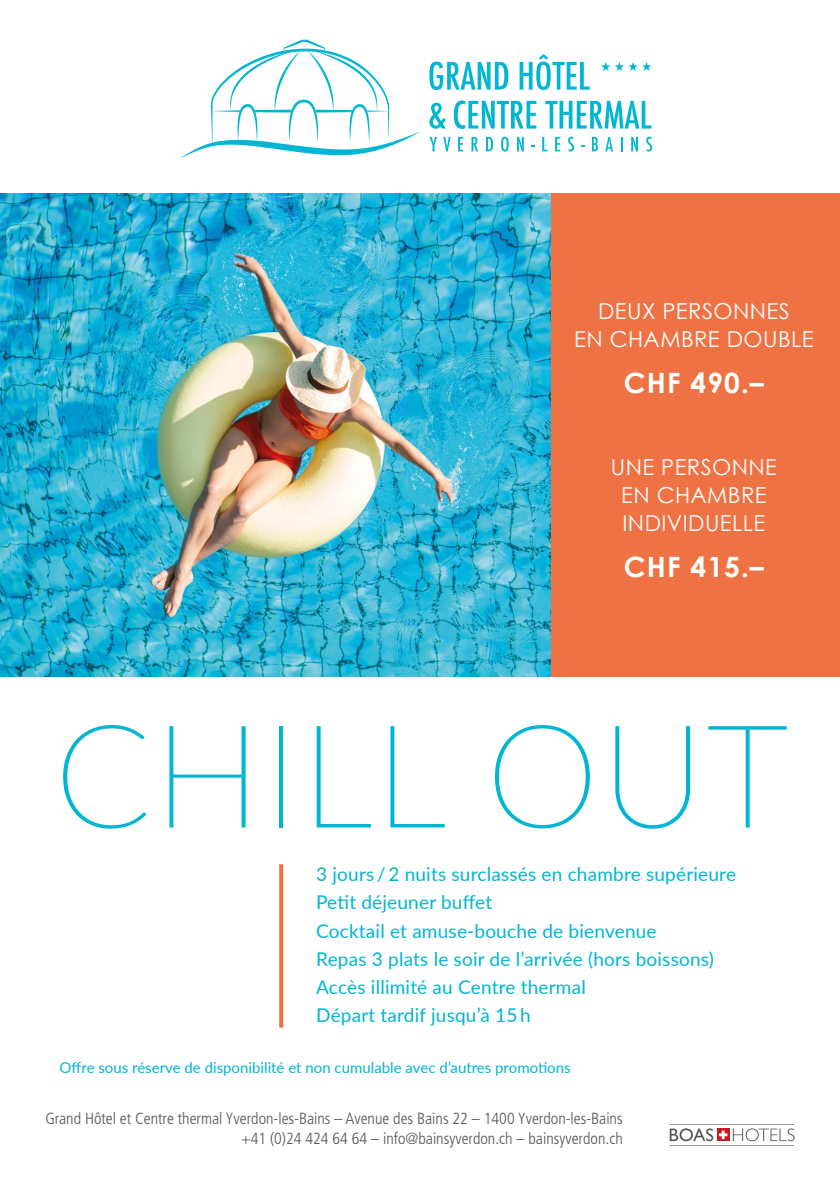
<style>
.page{position:relative;width:840px;height:1191px;background:#fff}
.page>*{position:absolute;margin:0;border:0;box-sizing:border-box;transform-origin:0 0}
.t1{font:100 144px "Lato";letter-spacing:.01em;color:#00b6d2}
.t2{font:700 28px "Century Gothic";letter-spacing:.04em;color:#fff}
.t3{font:22px/28px "Century Gothic";letter-spacing:.02em;color:#fff;text-align:center}
.t4{font:19px/28px "Lato";letter-spacing:.01em;color:#00b6d2}
.t5{font:300 condensed 16px/19.4px "Frutiger LT Std";color:#555454;text-align:right}
.t6{font:15px "Lato";color:#00b6d2}
</style>
<div class="page">
<img style="left:0;top:193px;width:551px;height:484px">
<div style="left:551px;top:193px;width:288px;height:484px;background:#ee7244"></div>
<svg style="left:180px;top:40px;width:240px;height:118px"></svg>
<svg style="left:429px;top:62px;width:79px;height:28px"></svg>
<svg style="left:519px;top:54px;width:70px;height:36px"></svg>
<svg style="left:429px;top:103px;width:16px;height:26px"></svg>
<svg style="left:453px;top:100px;width:83px;height:29px"></svg>
<svg style="left:545px;top:101px;width:106px;height:28px"></svg>
<svg style="left:429px;top:137px;width:8px;height:14px"></svg>
<svg style="left:443px;top:137px;width:7px;height:14px"></svg>
<svg style="left:458px;top:137px;width:5px;height:14px"></svg>
<svg style="left:471px;top:137px;width:7px;height:14px"></svg>
<svg style="left:486px;top:137px;width:6px;height:14px"></svg>
<svg style="left:501px;top:137px;width:7px;height:15px"></svg>
<svg style="left:517px;top:137px;width:6px;height:14px"></svg>
<svg style="left:542px;top:137px;width:5px;height:14px"></svg>
<svg style="left:555px;top:137px;width:5px;height:14px"></svg>
<svg style="left:568px;top:137px;width:5px;height:15px"></svg>
<svg style="left:591px;top:137px;width:6px;height:14px"></svg>
<svg style="left:605px;top:137px;width:7px;height:14px"></svg>
<svg style="left:621px;top:137px;width:1px;height:14px"></svg>
<svg style="left:631px;top:137px;width:6px;height:14px"></svg>
<svg style="left:646px;top:137px;width:5px;height:15px"></svg>
<svg style="left:601px;top:62px;width:50px;height:9px"></svg>
<svg style="left:669px;top:1124px;width:125px;height:18px"></svg>
<svg style="left:279px;top:864px;width:4px;height:163px"></svg>
<p class="t3" style="left:574px;top:296px;width:240px">DEUX PERSONNES<br>EN CHAMBRE DOUBLE</p>
<h2 class="t2" style="left:623px;top:361px;width:141px">CHF 490.–</h2>
<p class="t3" style="left:610px;top:453px;width:168px">UNE PERSONNE<br>EN CHAMBRE<br>INDIVIDUELLE</p>
<h2 class="t2" style="left:623px;top:546px;width:141px">CHF 415.–</h2>
<h1 class="t1" style="left:54px;top:677px;width:736px">CHILL OUT</h1>
<p class="t4" style="left:316px;top:859px;width:421px">3 jours / 2 nuits surclassés en chambre supérieure Petit déjeuner buffet<br>Cocktail et amuse-bouche de bienvenue<br>Repas 3 plats le soir de l’arrivée (hors boissons)<br>Accès illimité au Centre thermal<br>Départ tardif jusqu’à 15 h</p>
<p class="t6" style="left:60px;top:1057px;width:512px">Offre sous réserve de disponibilité et non cumulable avec d’autres promotions</p>
<p class="t5" style="left:45px;top:1109px;width:578px">Grand Hôtel et Centre thermal Yverdon-les-Bains – Avenue des Bains 22 – 1400 Yverdon-les-Bains +41 (0)24 424 64 64 – info@bainsyverdon.ch – bainsyverdon.ch</p>
</div>
